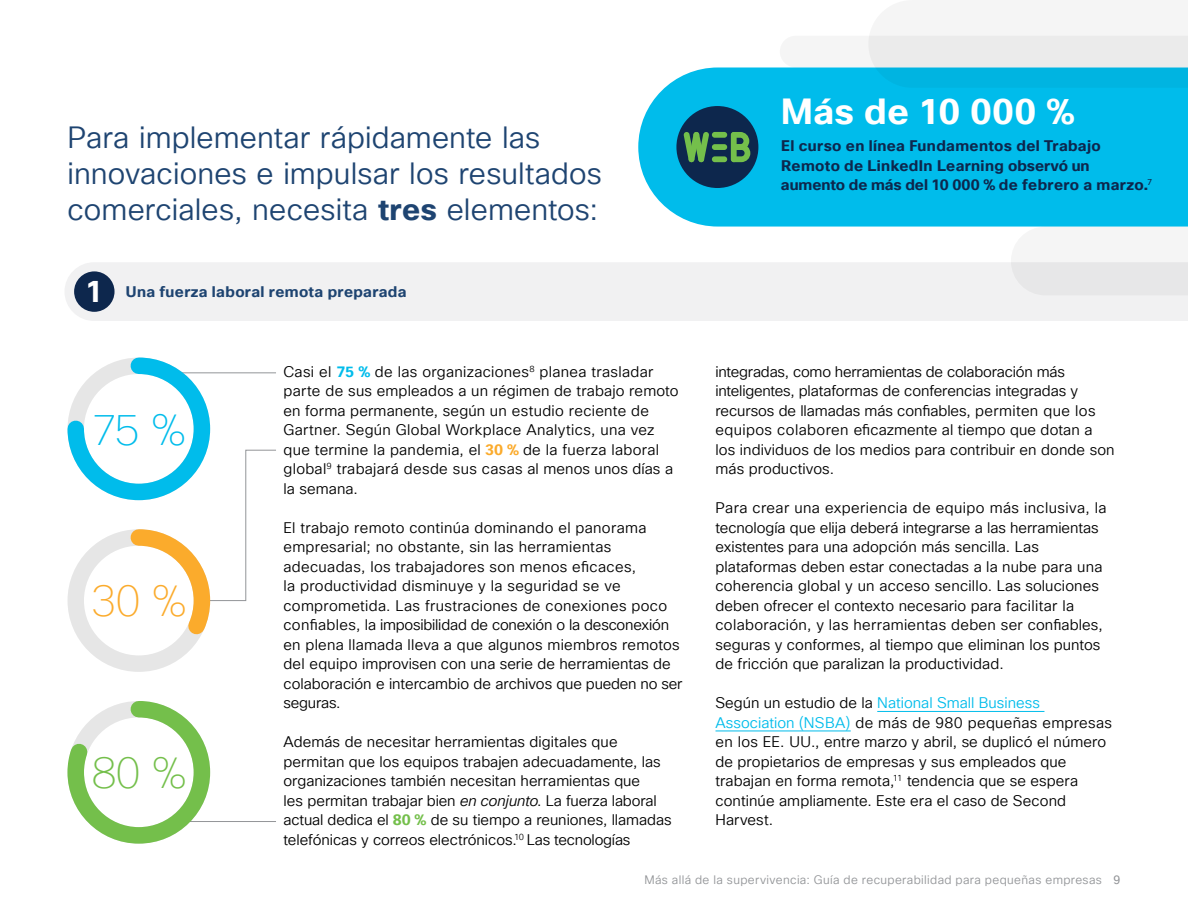
<style>
.page{position:relative;width:1188px;height:918px;background:#fff}
.page>*{position:absolute;margin:0;border:0;box-sizing:border-box;transform-origin:0 0}
.t1{font:100 43.35px "Cisco Sans TT";color:#00bceb}
.t2{font:100 43.35px "Cisco Sans TT";color:#fbab2c}
.t3{font:100 43.35px "Cisco Sans TT";color:#74bf4b}
.t4{font:700 35.4px "Cisco Sans TT";letter-spacing:.015em;color:#fff}
.t5{font:30px/36px "Cisco Sans TT Light";letter-spacing:.005em;color:#1e4471}
.t6{font:15px/19.5px "Cisco Sans TT Light";letter-spacing:.005em;color:#000}
.t7{font:700 15px/19.5px "Cisco Sans TT";letter-spacing:.025em;color:#0d274d}
.t8{font:700 15px "Cisco Sans TT";letter-spacing:.025em;color:#1e4471}
.t9{font:12px "Cisco Sans TT Light";letter-spacing:.03em;color:#939598}
.s1{font-family:"Cisco Sans TT";font-weight:700}
.s2{font-size:30px;color:#fff}
.s3{font-family:"Cisco Sans TT";font-weight:700;color:#00bceb}
.s4{font-family:"Cisco Sans TT";font-weight:700;color:#fbab2c}
.s5{font-style:italic}
.s6{font-family:"Cisco Sans TT";font-weight:700;color:#74bf4b}
.s7{color:#00bceb}
.s8{font-family:"Cisco Sans TT"}
</style>
<div class="page">
<div style="left:638px;top:68px;width:550px;height:159px;background:#00bceb"></div>
<hr style="left:877px;top:711px;width:167px;height:1px;background:#00bceb">
<hr style="left:716px;top:731px;width:135px;height:1px;background:#00bceb">
<div style="left:65px;top:262px;width:1123px;height:59px;background:#f1f1f2"></div>
<div style="left:74px;top:271px;width:41px;height:41px;background:#0d274d;border-radius:50%"></div>
<div style="left:67px;top:529px;width:143px;height:143px;border:16px solid #000;border-radius:50%"></div>
<svg style="left:67px;top:357px;width:209px;height:291px"></svg>
<hr style="left:183px;top:821px;width:93px;height:1px;background:#939598">
<svg style="left:67px;top:701px;width:144px;height:143px"></svg>
<div style="left:676px;top:106px;width:82px;height:82px;background:#0d274d;border-radius:50%"></div>
<svg style="left:731px;top:132px;width:19px;height:30px"></svg>
<div style="left:712px;top:156px;width:15px;height:6px;background:#74bf4b;border-radius:3px"></div>
<div style="left:712px;top:132px;width:15px;height:6px;background:#74bf4b;border-radius:3px"></div>
<div style="left:712px;top:144px;width:15px;height:6px;background:#74bf4b;border-radius:3px"></div>
<svg style="left:683px;top:132px;width:26px;height:30px"></svg>
<svg style="left:780px;top:35px;width:408px;height:53px;background:#91d8e9"></svg>
<div style="left:1011px;top:262px;width:177px;height:33px;background:#e7e7e8"></div>
<h3 class="t5" style="left:68px;top:120px;width:536px">Para implementar rápidamente las innovaciones e impulsar los resultados comerciales, necesita <span class="s1">tres</span> elementos:</h3>
<p class="t8" style="left:85px;top:282px;width:323px"><span class="s2">1</span> Una fuerza laboral remota preparada</p>
<h1 class="t1" style="left:92px;top:401px;width:96px">75 %</h1>
<h1 class="t2" style="left:91px;top:573px;width:97px">30 %</h1>
<h1 class="t3" style="left:91px;top:745px;width:98px">80 %</h1>
<p class="t6" style="left:283px;top:362px;width:397px">Casi el <span class="s3">75 %</span> de las organizaciones<sup>8</sup> planea trasladar parte de sus empleados a un régimen de trabajo remoto en forma permanente, según un estudio reciente de Gartner. Según Global Workplace Analytics, una vez que termine la pandemia, el <span class="s4">30 %</span> de la fuerza laboral global<sup>9</sup> trabajará desde sus casas al menos unos días a la semana.</p>
<p class="t6" style="left:283px;top:518px;width:400px">El trabajo remoto continúa dominando el panorama empresarial; no obstante, sin las herramientas adecuadas, los trabajadores son menos eficaces,<br>la productividad disminuye y la seguridad se ve comprometida. Las frustraciones de conexiones poco confiables, la imposibilidad de conexión o la desconexión en plena llamada lleva a que algunos miembros remotos del equipo improvisen con una serie de herramientas de colaboración e intercambio de archivos que pueden no ser seguras.</p>
<p class="t6" style="left:283px;top:733px;width:390px">Además de necesitar herramientas digitales que permitan que los equipos trabajen adecuadamente, las organizaciones también necesitan herramientas que<br>les permitan trabajar bien <span class="s5">en conjunto</span>. La fuerza laboral actual dedica el <span class="s6">80 %</span> de su tiempo a reuniones, llamadas telefónicas y correos electrónicos.<sup>10</sup> Las tecnologías</p>
<h2 class="t4" style="left:781px;top:88px;width:295px">Más de 10 000 %</h2>
<p class="t7" style="left:781px;top:137px;width:373px">El curso en línea Fundamentos del Trabajo<br>Remoto de LinkedIn Learning observó un aumento de más del 10 000 % de febrero a marzo.<sup>7</sup></p>
<p class="t6" style="left:716px;top:362px;width:401px">integradas, como herramientas de colaboración más inteligentes, plataformas de conferencias integradas y recursos de llamadas más confiables, permiten que los equipos colaboren eficazmente al tiempo que dotan a los individuos de los medios para contribuir en donde son más productivos.</p>
<p class="t6" style="left:716px;top:499px;width:393px">Para crear una experiencia de equipo más inclusiva, la tecnología que elija deberá integrarse a las herramientas existentes para una adopción más sencilla. Las plataformas deben estar conectadas a la nube para una coherencia global y un acceso sencillo. Las soluciones deben ofrecer el contexto necesario para facilitar la colaboración, y las herramientas deben ser confiables, seguras y conformes, al tiempo que eliminan los puntos de fricción que paralizan la productividad.</p>
<p class="t6" style="left:715px;top:694px;width:398px">Según un estudio de la <span class="s7">National Small Business Association (NSBA)</span> de más de 980 pequeñas empresas en los EE. UU., entre marzo y abril, se duplicó el número de propietarios de empresas y sus empleados que trabajan en forma remota,<sup>11</sup> tendencia que se espera continúe ampliamente. Este era el caso de Second Harvest.</p>
<p class="t9" style="left:644px;top:872px;width:478px">Más allá de la supervivencia: Guía de recuperabilidad para pequeñas empresas <span class="s8">9</span></p>
</div>
